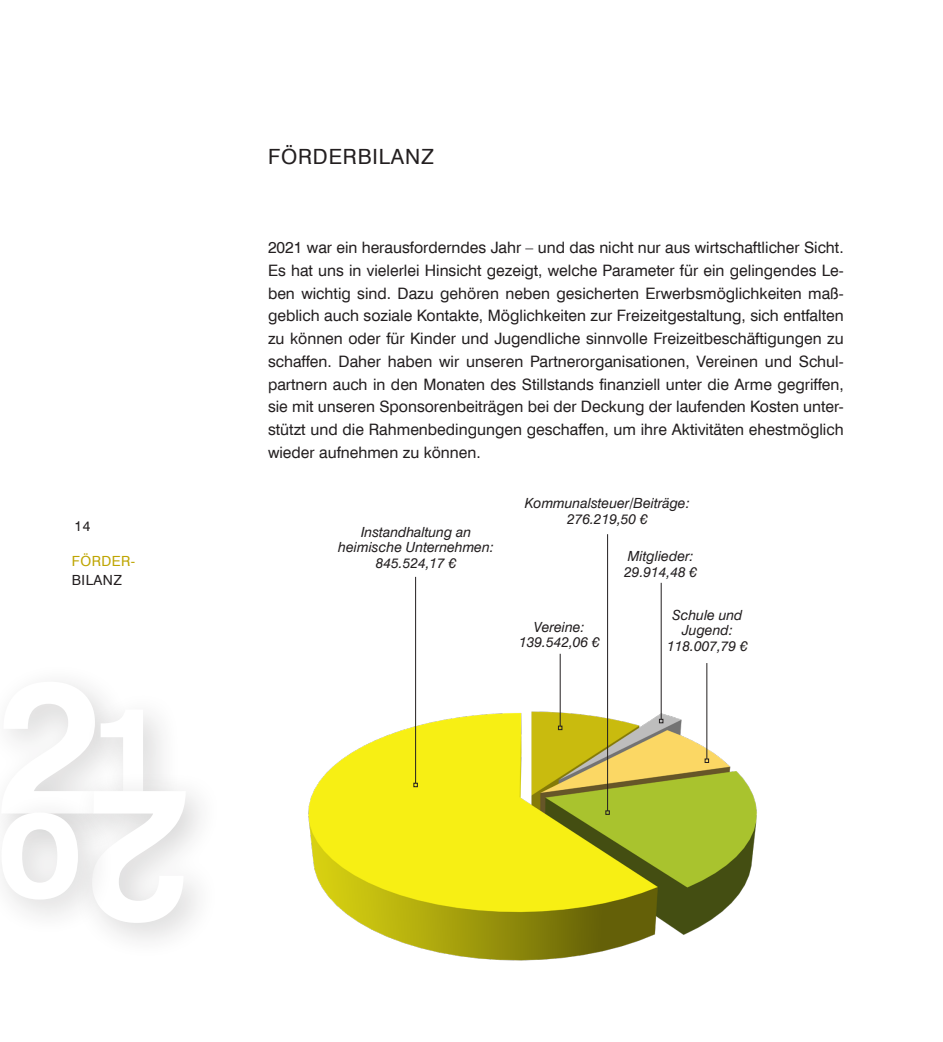
<style>
.page{position:relative;width:943px;height:1042px;background:#fff}
.page>*{position:absolute;margin:0;border:0;box-sizing:border-box;transform-origin:0 0}
.t1{font:21px "Swiss 721 TL";letter-spacing:.04em;color:#231f20}
.t2{font:15.75px/22.8px "Swiss 721 TL";color:#231f20;text-align:justify}
.t3{font:italic 14px/15.8px "Swiss 721 TL";color:#231f20;text-align:center}
.t4{font:14px "Swiss 721 TL";letter-spacing:.03em;color:#231f20}
.t5{font:14px "Swiss 721 TL";letter-spacing:.03em;color:#bea502}
</style>
<div class="page">
<svg style="left:308px;top:694px;width:449px;height:267px"></svg>
<hr style="left:607px;top:534px;width:1px;height:277px;background:#231f20">
<svg style="left:605px;top:810px;width:4px;height:5px"></svg>
<hr style="left:415px;top:577px;width:1px;height:206px;background:#231f20">
<svg style="left:413px;top:783px;width:5px;height:4px"></svg>
<hr style="left:706px;top:663px;width:1px;height:96px;background:#231f20">
<svg style="left:704px;top:758px;width:5px;height:5px"></svg>
<hr style="left:660px;top:583px;width:1px;height:136px;background:#231f20">
<svg style="left:659px;top:719px;width:4px;height:4px"></svg>
<hr style="left:559px;top:654px;width:1px;height:72px;background:#231f20">
<svg style="left:558px;top:726px;width:4px;height:4px"></svg>
<div style="left:72px;top:770px;width:151px;height:191px;background:#231f20;opacity:.2"></div>
<div style="left:0;top:792px;width:116px;height:145px;background:#fefefe"></div>
<svg style="left:3px;top:682px;width:183px;height:241px"></svg>
<p class="t4" style="left:74px;top:517px;width:17px">14</p>
<p class="t5" style="left:72px;top:552px;width:65px">FÖRDER-</p>
<p class="t4" style="left:72px;top:571px;width:51px">BILANZ</p>
<h1 class="t1" style="left:268px;top:143px;width:167px">FÖRDERBILANZ</h1>
<p class="t2" style="left:268px;top:236px;width:577px">2021 war ein herausforderndes Jahr – und das nicht nur aus wirtschaftlicher Sicht.<br>Es hat uns in vielerlei Hinsicht gezeigt, welche Parameter für ein gelingendes Le&shy;ben wichtig sind. Dazu gehören neben gesicherten Erwerbsmöglichkeiten maß&shy;geblich auch soziale Kontakte, Möglichkeiten zur Freizeitgestaltung, sich entfalten zu können oder für Kinder und Jugendliche sinnvolle Freizeitbeschäftigungen zu schaffen. Daher haben wir unseren Partnerorganisationen, Vereinen und Schul&shy;partnern auch in den Monaten des Stillstands finanziell unter die Arme gegriffen, sie mit unseren Sponsorenbeiträgen bei der Deckung der laufenden Kosten unter&shy;stützt und die Rahmenbedingungen geschaffen, um ihre Aktivitäten ehestmöglich wieder aufnehmen zu können.</p>
<p class="t3" style="left:338px;top:523px;width:157px">Instandhaltung an heimische Unternehmen:<br>845.524,17 €</p>
<p class="t3" style="left:525px;top:495px;width:166px">Kommunalsteuer/Beiträge:<br>276.219,50 €</p>
<p class="t3" style="left:519px;top:618px;width:82px">Vereine:<br>139.542,06 €</p>
<p class="t3" style="left:624px;top:548px;width:74px;text-align:left">Mitglieder:<br>29.914,48 €</p>
<p class="t3" style="left:667px;top:606px;width:82px">Schule und<br>Jugend:<br>118.007,79 €</p>
</div>
